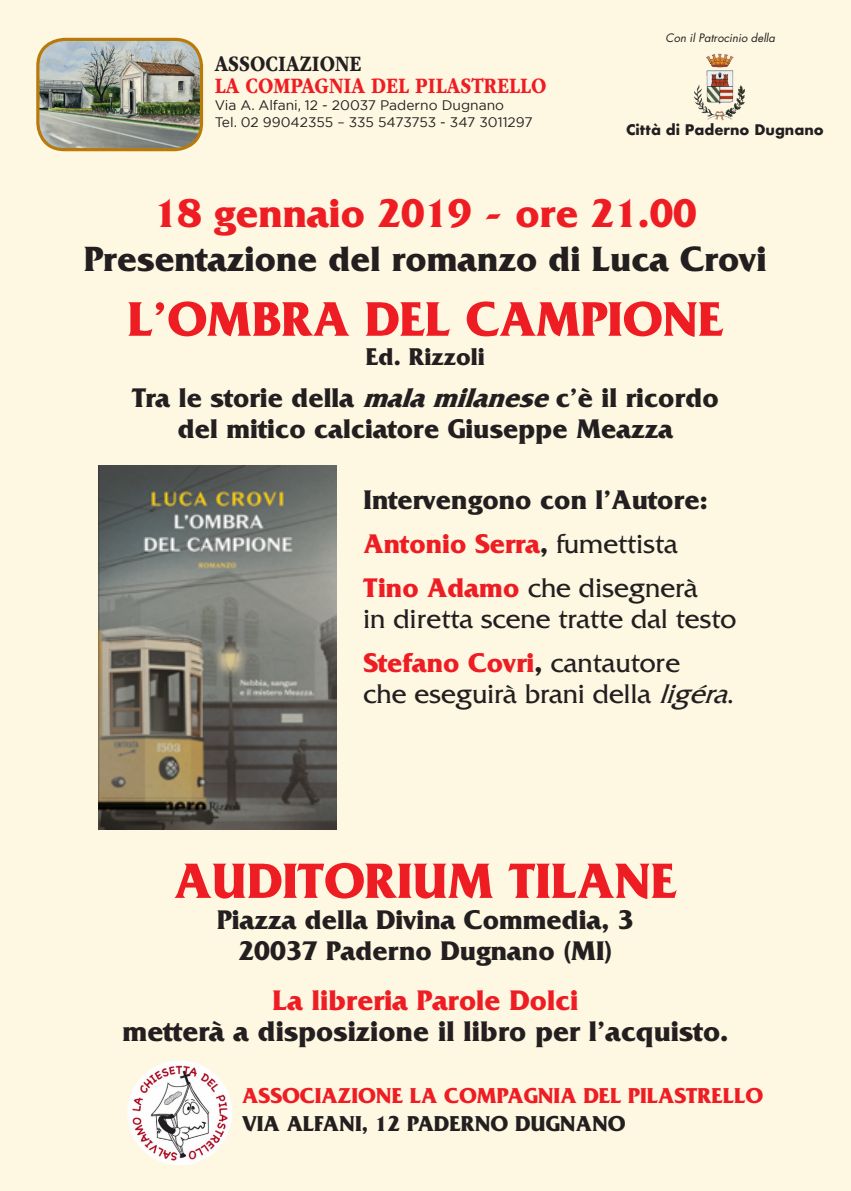
<style>
.page{position:relative;width:851px;height:1191px;background:#fff}
.page>*{position:absolute;margin:0;border:0;box-sizing:border-box;transform-origin:0 0}
.t1{font:700 52px "Friz Quadrata Std";color:#ee1d23}
.t2{font:700 51px "Friz Quadrata Std";color:#ee1d23}
.t3{font:700 42px "Friz Quadrata Std";color:#ee1d23}
.t4{font:700 36.8px "Friz Quadrata Std";color:#231f20}
.t5{font:700 29.6px "Friz Quadrata Std";color:#231f20}
.t6{font:700 29.6px "Friz Quadrata Std";color:#ee1d23}
.t7{font:700 28.2px/31.2px "Friz Quadrata Std";color:#231f20;text-align:center}
.t8{font:28.2px/43.8px "Friz Quadrata Std";color:#231f20}
.t9{font:700 25.4px "Friz Quadrata Std";color:#231f20}
.t10{font:700 23px "ITC Garamond Std";color:#ee1d23;scale:.83 1}
.t11{font:700 23px "ITC Garamond Std";color:#231f20;scale:.83 1}
.t12{font:700 22.6px "Friz Quadrata Std";color:#ee1d23}
.t13{font:700 22.6px "Friz Quadrata Std";color:#231f20}
.t14{font:700 14.2px "Futura";color:#231f20}
.t15{font:13.8px/16.6px "Gotham";color:#231f20}
.t16{font:italic 11.4px "Futura";color:#231f20}
.s1{font-style:italic}
.s2{color:#ee1d23}
.s3{font-weight:400}
.s4{font-weight:700;color:#ee1d23}
.s5{font-weight:700}
</style>
<div class="page">
<div style="left:0;top:0;width:850px;height:1191px;background:#fef7e2"></div>
<img style="left:40px;top:39px;width:161px;height:111px">
<div style="left:36px;top:38px;width:167px;height:113px;border:3px solid #b87b0b;border-radius:27px"></div>
<img style="left:694px;top:53px;width:51px;height:68px">
<img style="left:127px;top:1060px;width:105px;height:105px;border-radius:52px">
<img style="left:98px;top:465px;width:238px;height:365px">
<p class="t11" style="left:215px;top:50px;width:178px">ASSOCIAZIONE</p>
<p class="t10" style="left:215px;top:72px;width:401px">LA COMPAGNIA DEL PILASTRELLO</p>
<p class="t15" style="left:215px;top:97px;width:319px">Via A. Alfani, 12 - 20037 Paderno Dugnano<br>Tel. 02 99042355 – 335 5473753 - 347 3011297</p>
<p class="t16" style="left:665px;top:30px;width:111px">Con il Patrocinio della</p>
<p class="t14" style="left:626px;top:119px;width:199px">Città di Paderno Dugnano</p>
<h3 class="t3" style="left:154px;top:190px;width:544px">18 gennaio 2019 - ore 21.00</h3>
<h3 class="t4" style="left:84px;top:239px;width:684px">Presentazione del romanzo di Luca Crovi</h3>
<h2 class="t2" style="left:127px;top:291px;width:597px">L’OMBRA DEL CAMPIONE</h2>
<p class="t9" style="left:366px;top:342px;width:121px">Ed. Rizzoli</p>
<p class="t7" style="left:132px;top:382px;width:588px">Tra le storie della <span class="s1">malamilanese</span>c’è il ricordo del mitico calciatore Giuseppe Meazza</p>
<p class="t7" style="left:363px;top:478px;width:345px;line-height:43.8px;text-align:left">Intervengono con l’Autore:<br><span class="s2">Antonio Serra</span>, <span class="s3">fumettista<br></span><span class="s2">Tino Adamo</span> <span class="s3">che disegnerà</span></p>
<p class="t8" style="left:363px;top:597px;width:374px">in diretta scene tratte dal testo<br><span class="s4">Stefano Covri</span><span class="s5">,</span> cantautore</p>
<p class="t8" style="left:363px;top:672px;width:375px">che eseguirà brani della <span class="s1">ligéra</span>.</p>
<h1 class="t1" style="left:174px;top:852px;width:504px">AUDITORIUM TILANE</h1>
<p class="t7" style="left:217px;top:904px;width:418px">Piazza della Divina Commedia, 3<br>20037 Paderno Dugnano (MI)</p>
<p class="t6" style="left:272px;top:984px;width:307px">La libreria Parole Dolci</p>
<p class="t5" style="left:122px;top:1015px;width:607px">metterà a disposizione il libro per l’acquisto.</p>
<p class="t12" style="left:242px;top:1082px;width:522px">ASSOCIAZIONE LA COMPAGNIA DEL PILASTRELLO</p>
<p class="t13" style="left:242px;top:1111px;width:384px">VIA ALFANI, 12 PADERNO DUGNANO</p>
</div>
